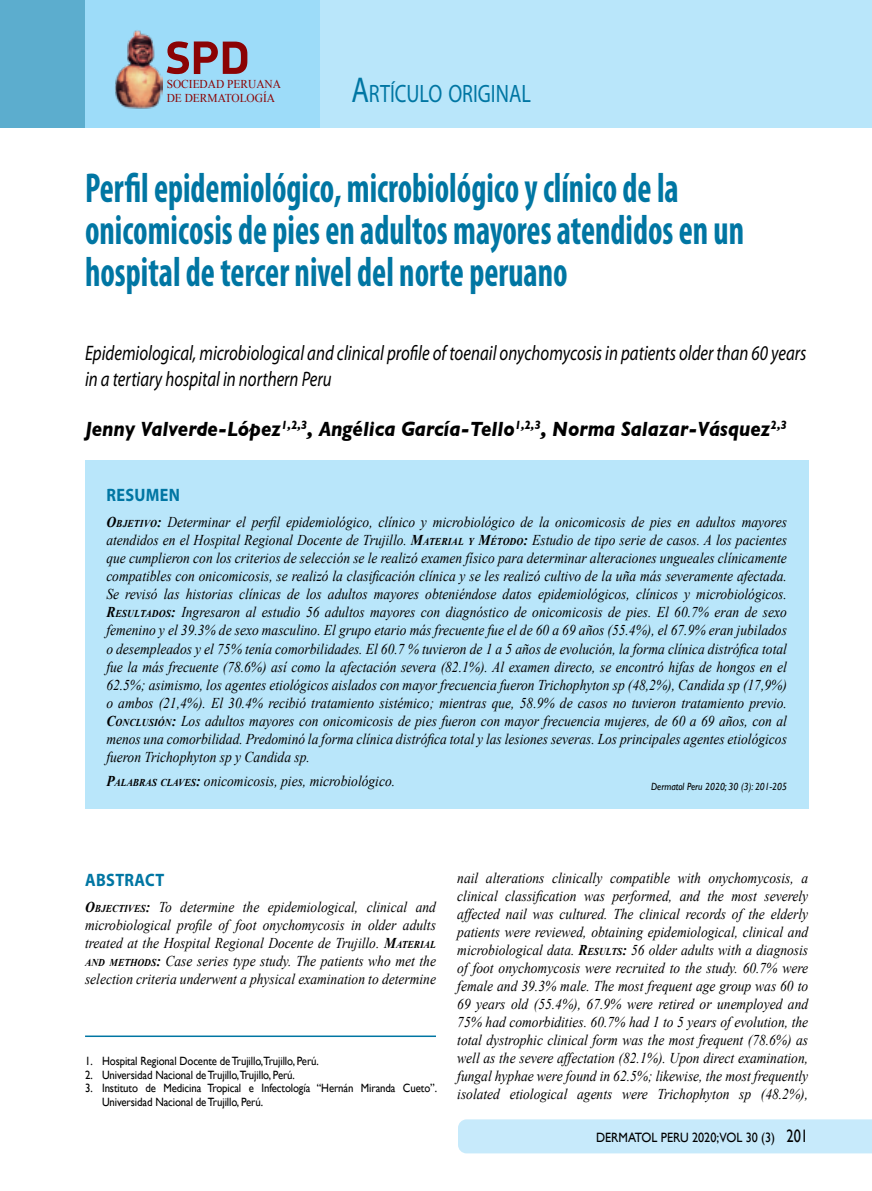
<style>
.page{position:relative;width:872px;height:1191px;background:#fff}
.page>*{position:absolute;margin:0;border:0;box-sizing:border-box;transform-origin:0 0}
.t1{font:700 condensed 42px/42px "Myriad Pro";color:#0076a3;scale:.8 1}
.t2{font:25.2px "Myriad Pro";color:#0076a3;scale:.8 1}
.t3{font:italic 21px/25.2px "Myriad Pro";color:#000;scale:.8 1}
.t4{font:italic 700 21px "Gill Sans";color:#000;scale:.9 1}
.t5{font:700 18px "Myriad Pro";letter-spacing:.02em;color:#0076a3;scale:.9 1}
.t6{font:italic 15px/18px "Times New Roman";color:#000;text-align:justify;scale:.9 1}
.t7{font:13.5px "Gill Sans";color:#000;scale:.9 1}
.t8{font:12px/13.5px "Gill Sans";letter-spacing:-.01em;color:#000;scale:.9 1}
.t9{font:12px/14.4px "Times New Roman";color:#8b0304;scale:.95 1}
.t10{font:italic 10.5px "Gill Sans";color:#000;scale:.9 1}
.s1{font-size:36px}
.s2{font-weight:700}
.s3{font-weight:700;font-size:10.5px}
.s4{font-size:18px}
</style>
<div class="page">
<div style="left:0;top:0;width:85px;height:128px;background:#5cadce"></div>
<div style="left:85px;top:0;width:236px;height:128px;background:#9ddcf9"></div>
<div style="left:321px;top:0;width:551px;height:128px;background:#b9e6fa"></div>
<div style="left:458px;top:1119px;width:414px;height:34px;background:#c7eafb"></div>
<svg style="left:167px;top:41px;width:80px;height:33px"></svg>
<img style="left:115px;top:30px;width:47px;height:79px">
<div style="left:85px;top:460px;width:723px;height:348px;background:#b9e6fa"></div>
<hr style="left:85px;top:1035px;width:351px;height:2px;background:#0076a3">
<p class="t9" style="left:167px;top:76px;width:122px">SOCIEDAD PERUANA<br>DE DERMATOLOGÍA</p>
<h2 class="t2" style="left:351px;top:78px;width:226px"><span class="s1">A</span>RTÍCULO ORIGINAL</h2>
<h1 class="t1" style="left:85px;top:166px;width:825px">Perfil epidemiológico, microbiológico y clínico de la onicomicosis de pies en adultos mayores atendidos en un hospital de tercer nivel del norte peruano</h1>
<h3 class="t3" style="left:85px;top:340px;width:903px">Epidemiological, microbiological and clinical profile of toenail onychomycosis in patients older than 60 years in a tertiary hospital in northern Peru</h3>
<h3 class="t4" style="left:85px;top:416px;width:781px">Jenny Valverde-López<sup>1,2,3</sup>, Angélica García-Tello<sup>1,2,3</sup>, Norma Salazar-Vásquez<sup>2,3</sup></h3>
<p class="t5" style="left:106px;top:483px;width:83px">RESUMEN</p>
<p class="t6" style="left:106px;top:513px;width:757px"><span class="s2">O</span><span class="s3">BJETIVO</span><span class="s2">:</span> Determinar el perfil epidemiológico, clínico y microbiológico de la onicomicosis de pies en adultos mayores atendidos en el Hospital Regional Docente de Trujillo. <span class="s2">M</span><span class="s3">ATERIAL Y</span> <span class="s2">M</span><span class="s3">ÉTODO</span><span class="s2">:</span> Estudio de tipo serie de casos. A los pacientes que cumplieron con los criterios de selección se le realizó examen físico para determinar alteraciones ungueales clínicamente compatibles con onicomicosis, se realizó la clasificación clínica y se les realizó cultivo de la uña más severamente afectada.<br>Se revisó las historias clínicas de los adultos mayores obteniéndose datos epidemiológicos, clínicos y microbiológicos.<br><span class="s2">R</span><span class="s3">ESULTADOS</span><span class="s2">:</span> Ingresaron al estudio 56 adultos mayores con diagnóstico de onicomicosis de pies. El 60.7% eran de sexo femenino y el 39.3% de sexo masculino. El grupo etario más frecuente fue el de 60 a 69 años (55.4%), el 67.9% eran jubilados o desempleados y el 75% tenía comorbilidades. El 60.7 % tuvieron de 1 a 5 años de evolución, la forma clínica distrófica total fue la más frecuente (78.6%) así como la afectación severa (82.1%). Al examen directo, se encontró hifas de hongos en el 62.5%; asimismo, los agentes etiológicos aislados con mayor frecuencia fueron Trichophyton sp (48,2%), Candida sp (17,9%) o ambos (21,4%). El 30.4% recibió tratamiento sistémico; mientras que, 58.9% de casos no tuvieron tratamiento previo.<br><span class="s2">C</span><span class="s3">ONCLUSIÓN</span><span class="s2">:</span> Los adultos mayores con onicomicosis de pies fueron con mayor frecuencia mujeres, de 60 a 69 años, con al menos una comorbilidad. Predominó la forma clínica distrófica total y las lesiones severas. Los principales agentes etiológicos fueron Trichophyton sp y Candida sp.</p>
<p class="t6" style="left:106px;top:771px;width:322px"><span class="s2">P</span><span class="s3">ALABRAS CLAVES</span><span class="s2">:</span> onicomicosis, pies, microbiológico.</p>
<p class="t10" style="left:651px;top:780px;width:152px">Dermatol Peru 2020; 30 (3): 201-205</p>
<p class="t5" style="left:85px;top:868px;width:89px">ABSTRACT</p>
<p class="t6" style="left:85px;top:897px;width:391px"><span class="s2">O</span><span class="s3">BJECTIVES</span><span class="s2">:</span> To determine the epidemiological, clinical and microbiological profile of foot onychomycosis in older adults treated at the Hospital Regional Docente de Trujillo. <span class="s2">M</span><span class="s3">ATERIAL AND METHODS</span><span class="s2">:</span> Case series type study. The patients who met the selection criteria underwent a physical examination to determine</p>
<p class="t8" style="left:85px;top:1054px;width:261px">1. Hospital Regional Docente de Trujillo,Trujillo, Perú.</p>
<p class="t8" style="left:85px;top:1067px;width:235px">2. Universidad Nacional de Trujillo,Trujillo, Perú.</p>
<p class="t8" style="left:102px;top:1081px;width:374px;text-indent:-17px">3. Instituto de Medicina Tropical e Infectología “Hernán Miranda Cueto”.<br>Universidad Nacional de Trujillo, Perú.</p>
<p class="t6" style="left:457px;top:868px;width:391px">nail alterations clinically compatible with onychomycosis, a clinical classification was performed, and the most severely affected nail was cultured. The clinical records of the elderly patients were reviewed, obtaining epidemiological, clinical and microbiological data. <span class="s2">R</span><span class="s3">ESULTS</span><span class="s2">:</span> 56 older adults with a diagnosis of foot onychomycosis were recruited to the study. 60.7% were female and 39.3% male. The most frequent age group was 60 to 69 years old (55.4%), 67.9% were retired or unemployed and 75% had comorbidities. 60.7% had 1 to 5 years of evolution, the total dystrophic clinical form was the most frequent (78.6%) as well as the severe affectation (82.1%). Upon direct examination, fungal hyphae were found in 62.5%; likewise, the most frequently isolated etiological agents were Trichophyton sp (48.2%),</p>
<p class="t7" style="left:596px;top:1129px;width:237px">DERMATOL PERU 2020;VOL 30 (3) <span class="s4">201</span></p>
</div>
